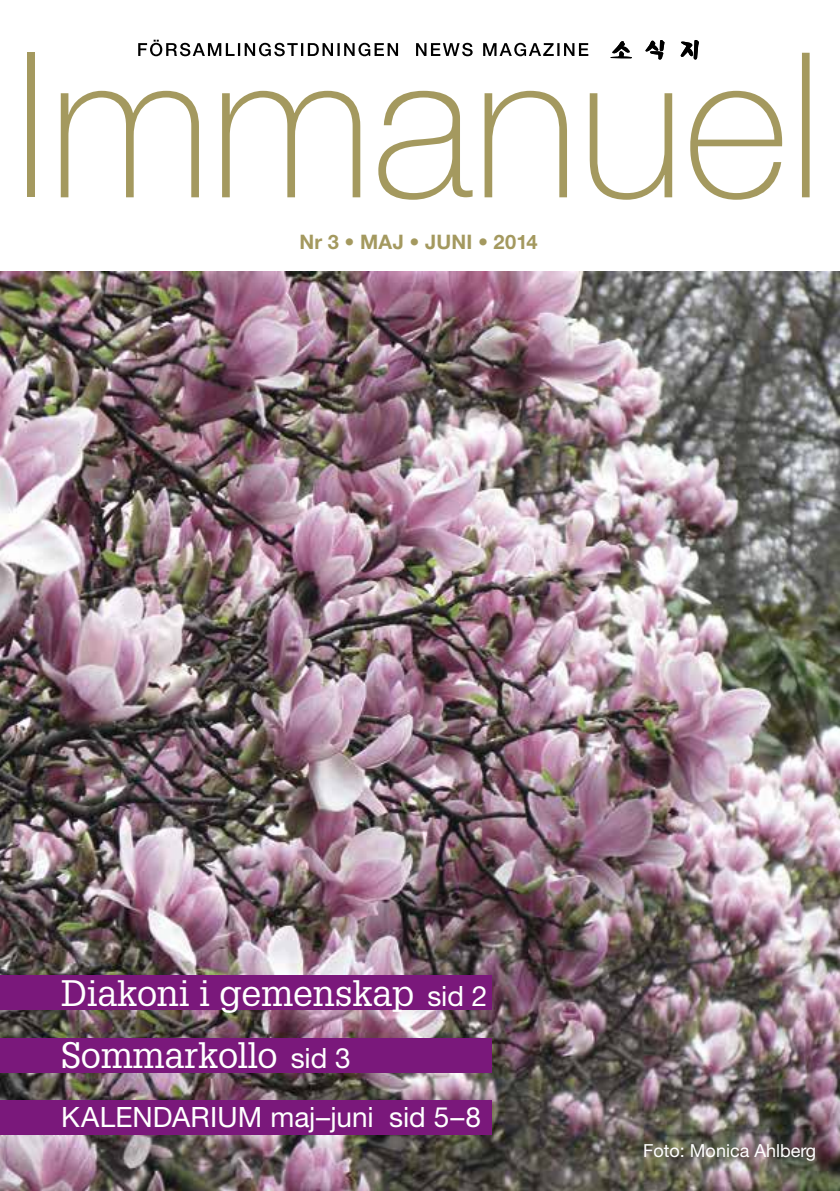
<style>
.page{position:relative;width:840px;height:1191px;background:#fff}
.page>*{position:absolute;margin:0;border:0;box-sizing:border-box;transform-origin:0 0}
.t1{font:36px/61.6px "Glypha LT Std";letter-spacing:-.005em;color:#fff}
.t2{font:28px "Helvetica Neue LT Std";color:#fff}
.t3{font:700 20px "Helvetica Neue LT Std";letter-spacing:.015em;color:#a4995f}
.t4{font:18px "Helvetica Neue LT Std";color:#fff}
.s1{font-family:"Helvetica Neue LT Std";font-size:28px}
</style>
<div class="page">
<svg style="left:61px;top:53px;width:748px;height:147px"></svg>
<div style="left:27px;top:53px;width:8px;height:144px;background:#a4995f"></div>
<svg style="left:138px;top:40px;width:450px;height:16px"></svg>
<svg style="left:610px;top:41px;width:22px;height:17px"></svg>
<svg style="left:644px;top:40px;width:20px;height:20px"></svg>
<svg style="left:677px;top:40px;width:21px;height:20px"></svg>
<img style="left:0;top:271px;width:839px;height:920px">
<div style="left:0;top:975px;width:491px;height:35px;background:#7a187b"></div>
<div style="left:0;top:1037px;width:491px;height:35px;background:#7a187b"></div>
<div style="left:0;top:1100px;width:491px;height:34px;background:#7a187b"></div>
<p class="t3" style="left:299px;top:229px;width:240px">Nr 3 • MAJ • JUNI • 2014</p>
<p class="t1" style="left:61px;top:961px;width:427px">Diakoni i gemenskap <span class="s1">sid 2<br></span>Sommarkollo <span class="s1">sid 3</span></p>
<p class="t2" style="left:61px;top:1100px;width:421px">KALENDARIUM maj–juni sid 5–8</p>
<p class="t4" style="left:643px;top:1139px;width:174px">Foto: Monica Ahlberg</p>
</div>
